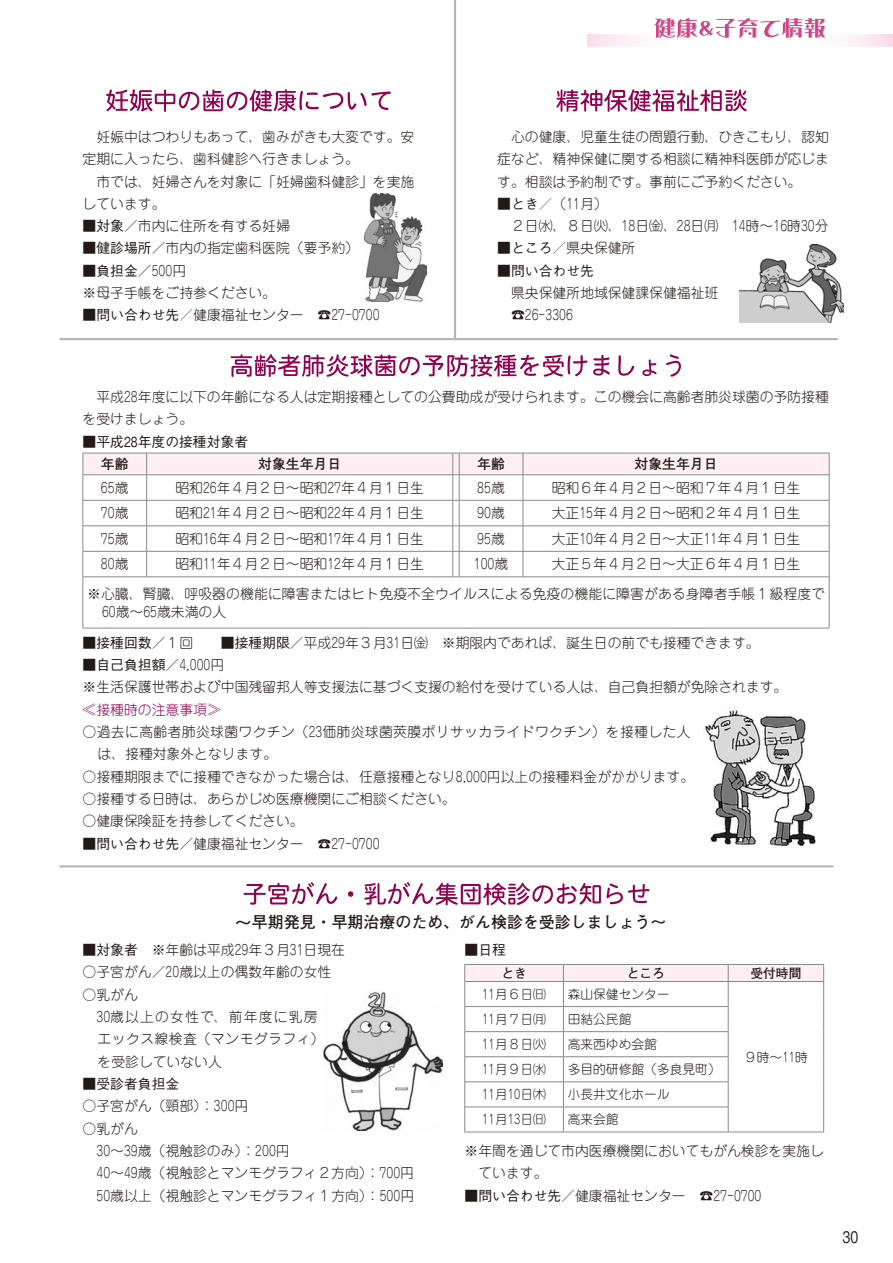
<style>
.page{position:relative;width:893px;height:1263px;background:#fff}
.page>*{position:absolute;margin:0;border:0;box-sizing:border-box;transform-origin:0 0}
.t1{font:700 15.9px "Futo Go B101 Pro";color:#231916}
.t2{font:500 15.9px "Gothic BBB Pro";color:#231916;scale:.78 1}
.t3{font:300 13.8px/22.4px "Jun 101 Pro";color:#231916}
.t4{font:300 13.8px/22.4px "Jun 101 Pro";color:#231916;scale:.79 1}
.t5{font:300 13.8px/22.4px "Jun 101 Pro";letter-spacing:.025em;color:#231916}
.t6{font:300 13.8px/22.4px "Jun 101 Pro";letter-spacing:.03em;color:#231916}
.t7{font:500 13.8px "Gothic BBB Pro";color:#231916}
.t8{font:700 13.8px "Futo Go B101 Pro";color:#231916}
.t9{font:300 13.8px "Jun 101 Pro";color:#920050}
.t10{font:300 12.75px "Jun 101 Pro";color:#231916}
.t11{font:300 12.75px "Jun 101 Pro";color:#231916;scale:.79 1}
.t12{font:700 12.75px "Futo Go B101 Pro";color:#231916}
.s1{font-family:"Gothic BBB Pro";font-weight:500}
.s2{font-family:"Jun 101 Pro";font-weight:300}
.s3{font-size:16.95px}
</style>
<div class="page">
<svg style="left:587px;top:34px;width:306px;height:13px"></svg>
<svg style="left:654px;top:18px;width:171px;height:20px"></svg>
<hr style="left:454px;top:0;width:2px;height:338px;background:#b5b5b6">
<hr style="left:60px;top:865px;width:773px;height:2px;background:#b5b5b6">
<svg style="left:106px;top:89px;width:285px;height:23px"></svg>
<hr style="left:60px;top:338px;width:778px;height:2px;background:#b5b5b6">
<svg style="left:231px;top:354px;width:356px;height:23px"></svg>
<svg style="left:593px;top:355px;width:17px;height:21px"></svg>
<svg style="left:618px;top:355px;width:16px;height:21px"></svg>
<svg style="left:642px;top:359px;width:15px;height:17px"></svg>
<svg style="left:666px;top:354px;width:15px;height:23px"></svg>
<svg style="left:244px;top:882px;width:93px;height:23px"></svg>
<svg style="left:348px;top:891px;width:5px;height:6px"></svg>
<svg style="left:364px;top:882px;width:285px;height:23px"></svg>
<svg style="left:556px;top:89px;width:191px;height:23px"></svg>
<img style="left:740px;top:244px;width:103px;height:79px">
<svg style="left:464px;top:964px;width:360px;height:168px"></svg>
<hr style="left:465px;top:1132px;width:98px;height:1px;background:#898989">
<hr style="left:563px;top:1132px;width:165px;height:1px;background:#898989">
<hr style="left:728px;top:1132px;width:96px;height:1px;background:#898989">
<img style="left:323px;top:992px;width:120px;height:139px">
<img style="left:364px;top:194px;width:62px;height:108px">
<hr style="left:83px;top:577px;width:1px;height:51px;background:#898989">
<svg style="left:83px;top:453px;width:747px;height:125px"></svg>
<hr style="left:459px;top:577px;width:64px;height:1px;background:#898989">
<hr style="left:523px;top:577px;width:306px;height:1px;background:#898989">
<hr style="left:829px;top:577px;width:1px;height:51px;background:#898989">
<hr style="left:83px;top:628px;width:64px;height:1px;background:#898989">
<hr style="left:147px;top:628px;width:306px;height:1px;background:#898989">
<hr style="left:459px;top:628px;width:64px;height:1px;background:#898989">
<hr style="left:523px;top:628px;width:306px;height:1px;background:#898989">
<img style="left:705px;top:709px;width:111px;height:137px">
<p class="t3" style="left:83px;top:124px;width:333px">　妊娠中はつわりもあって、歯みがきも大変です。安定期に入ったら、歯科健診へ行きましょう。<br>　市では、妊婦さんを対象に「妊婦歯科健診」を実施しています。</p>
<p class="t3" style="left:83px;top:213px;width:209px">■<span class="s1">対象</span>／市内に住所を有する妊婦</p>
<p class="t3" style="left:83px;top:235px;width:278px">■<span class="s1">健診場所</span>／市内の指定歯科医院（要予約(</p>
<p class="t3" style="left:83px;top:258px;width:195px">■<span class="s1">負担金</span>／500円<br>※母子手帳をご持参ください。</p>
<p class="t3" style="left:318px;top:302px;width:63px">☎27–0700</p>
<p class="t3" style="left:83px;top:302px;width:223px">■<span class="s1">問い合わせ先／</span>健康福祉センター</p>
<p class="t3" style="left:497px;top:124px;width:333px;text-align:justify">　心の健康、児童生徒の問題行動、ひきこもり、認知症など、精神保健に関する相談に精神科医師が応じます。相談は予約制です。事前にご予約ください。</p>
<p class="t3" style="left:497px;top:191px;width:333px">■<span class="s1">とき／</span>（11月(<br>　２日㈬、８日㈫、18日㈮、28日㈪　14時～16時30分</p>
<p class="t7" style="left:497px;top:237px;width:140px">■ところ／<span class="s2">県央保健所</span></p>
<p class="t7" style="left:497px;top:260px;width:98px"><span class="s2">■</span>問い合わせ先</p>
<p class="t3" style="left:511px;top:280px;width:209px;text-indent:-14px">　県央保健所地域保健課保健福祉班☎26–3306</p>
<p class="t3" style="left:83px;top:384px;width:748px">　平成28年度に以下の年齢になる人は定期接種としての公費助成が受けられます。この機会に高齢者肺炎球菌の予防接種を受けましょう。</p>
<p class="t7" style="left:83px;top:430px;width:167px"><span class="s2">■</span>平成28年度の接種対象者</p>
<p class="t8" style="left:101px;top:453px;width:29px">年齢</p>
<p class="t8" style="left:258px;top:453px;width:84px">対象生年月日</p>
<p class="t8" style="left:477px;top:453px;width:29px">年齢</p>
<p class="t8" style="left:635px;top:453px;width:84px">対象生年月日</p>
<p class="t4" style="left:101px;top:475px;width:36px">65歳</p>
<p class="t3" style="left:175px;top:475px;width:250px">昭和26年４月２日～昭和27年４月１日生</p>
<p class="t4" style="left:477px;top:475px;width:36px">85歳</p>
<p class="t3" style="left:552px;top:475px;width:250px">昭和６年４月２日～昭和７年４月１日生</p>
<p class="t4" style="left:101px;top:500px;width:36px">70歳</p>
<p class="t3" style="left:175px;top:500px;width:250px">昭和21年４月２日～昭和22年４月１日生</p>
<p class="t4" style="left:477px;top:500px;width:36px">90歳</p>
<p class="t3" style="left:552px;top:500px;width:250px">大正15年４月２日～昭和２年４月１日生</p>
<p class="t4" style="left:101px;top:526px;width:36px">75歳</p>
<p class="t3" style="left:175px;top:526px;width:250px">昭和16年４月２日～昭和17年４月１日生</p>
<p class="t4" style="left:477px;top:526px;width:36px">95歳</p>
<p class="t3" style="left:552px;top:526px;width:250px">大正10年４月２日～大正11年４月１日生</p>
<p class="t3" style="left:175px;top:551px;width:250px">昭和11年４月２日～昭和12年４月１日生</p>
<p class="t3" style="left:552px;top:551px;width:250px">大正５年４月２日～大正６年４月１日生</p>
<p class="t4" style="left:87px;top:548px;width:936px;line-height:29.4px;text-indent:14px">80歳<br>※心臓、腎臓、呼吸器の機能に障害またはヒト免疫不全ウイルスによる免疫の機能に障害がある身障者手帳１級程度で</p>
<p class="t4" style="left:102px;top:599px;width:159px">60歳～65歳未満の人</p>
<p class="t4" style="left:474px;top:551px;width:45px">100歳</p>
<p class="t3" style="left:83px;top:630px;width:679px">■<span class="s1">接種回数</span>／１回　　■<span class="s1">接種期限</span>／平成29年３月31日㈮　※期限内であれば、誕生日の前でも接種できます。</p>
<p class="t3" style="left:83px;top:652px;width:706px">■<span class="s1">自己負担額</span>／4,000円<br>※生活保護世帯および中国残留邦人等支援法に基づく支援の給付を受けている人は、自己負担額が免除されます。</p>
<p class="t9" style="left:83px;top:698px;width:140px">≪接種時の注意事項≪</p>
<p class="t5" style="left:98px;top:719px;width:594px;text-indent:-15px">○過去に高齢者肺炎球菌ワクチン（23価肺炎球菌莢膜ポリサッカライドワクチン）を接種した人は、接種対象外となります。</p>
<p class="t3" style="left:83px;top:764px;width:613px">○接種期限までに接種できなかった場合は、任意接種となり8,000円以上の接種料金がかかります。</p>
<p class="t3" style="left:83px;top:786px;width:375px">○接種する日時は、あらかじめ医療機関にご相談ください。</p>
<p class="t3" style="left:83px;top:808px;width:223px">○健康保険証を持参してください。</p>
<p class="t3" style="left:318px;top:831px;width:63px">☎27–0700</p>
<p class="t3" style="left:83px;top:831px;width:223px">■<span class="s1">問い合わせ先</span>／健康福祉センター</p>
<p class="t1" style="left:218px;top:909px;width:450px"><span class="s3">　～</span>早期発見・早期治療のため、がん検診を受診しましょう~</p>
<p class="t3" style="left:83px;top:937px;width:264px"><span class="s1">■対象者　</span>※年齢は平成29年３月31日現在</p>
<p class="t3" style="left:83px;top:959px;width:250px">○子宮がん／20歳以上の偶数年齢の女性</p>
<p class="t6" style="left:96px;top:982px;width:229px;text-indent:-14px">○乳がん<br>30歳以上の女性で、前年度に乳房エックス線検査（マンモグラフィ(を受診していない人</p>
<p class="t7" style="left:83px;top:1073px;width:98px">■受診者負担金</p>
<p class="t3" style="left:200px;top:1093px;width:50px">：300円</p>
<p class="t3" style="left:83px;top:1093px;width:126px">○子宮がん（頸部）</p>
<p class="t3" style="left:83px;top:1116px;width:57px">○乳がん</p>
<p class="t7" style="left:465px;top:939px;width:43px">■日程</p>
<p class="t12" style="left:501px;top:963px;width:27px">とき</p>
<p class="t12" style="left:627px;top:963px;width:40px">ところ</p>
<p class="t11" style="left:482px;top:984px;width:82px">11月６日㈰</p>
<p class="t10" style="left:568px;top:984px;width:104px">森山保健センター</p>
<p class="t11" style="left:482px;top:1009px;width:82px">11月７日㈪</p>
<p class="t10" style="left:568px;top:1009px;width:65px">田結公民館</p>
<p class="t11" style="left:482px;top:1034px;width:82px">11月８日㈫</p>
<p class="t10" style="left:568px;top:1034px;width:91px">高来西ゆめ会館</p>
<p class="t11" style="left:482px;top:1059px;width:82px">11月９日㈬</p>
<p class="t10" style="left:568px;top:1059px;width:155px">多目的研修館（多良見町(</p>
<p class="t11" style="left:482px;top:1084px;width:82px">11月10日㈭</p>
<p class="t10" style="left:568px;top:1084px;width:104px">小長井文化ホール</p>
<p class="t11" style="left:482px;top:1109px;width:82px">11月13日㈰</p>
<p class="t10" style="left:568px;top:1109px;width:53px">高来会館</p>
<p class="t12" style="left:750px;top:963px;width:53px">受付時間</p>
<p class="t10" style="left:744px;top:1047px;width:65px">９時～11時</p>
<p class="t4" style="left:96px;top:1138px;width:194px">30～39歳（視触診のみ）</p>
<p class="t3" style="left:241px;top:1138px;width:50px">：200円</p>
<p class="t4" style="left:366px;top:1160px;width:63px;text-indent:-269px">40～49歳（視触診とマンモグラフィ２方向）<br>：500円</p>
<p class="t3" style="left:366px;top:1160px;width:50px">：700円</p>
<p class="t4" style="left:96px;top:1183px;width:351px">50歳以上（視触診とマンモグラフィ１方向）</p>
<p class="t3" style="left:465px;top:1138px;width:361px">※年間を通じて市内医療機関においてもがん検診を実施し</p>
<p class="t3" style="left:465px;top:1160px;width:84px">　ています。</p>
<p class="t3" style="left:699px;top:1183px;width:63px">☎27–0700</p>
<p class="t3" style="left:465px;top:1183px;width:223px"><span class="s1">■問い合わせ先</span>／健康福祉センター</p>
<p class="t2" style="left:843px;top:1224px;width:22px">30</p>
</div>
